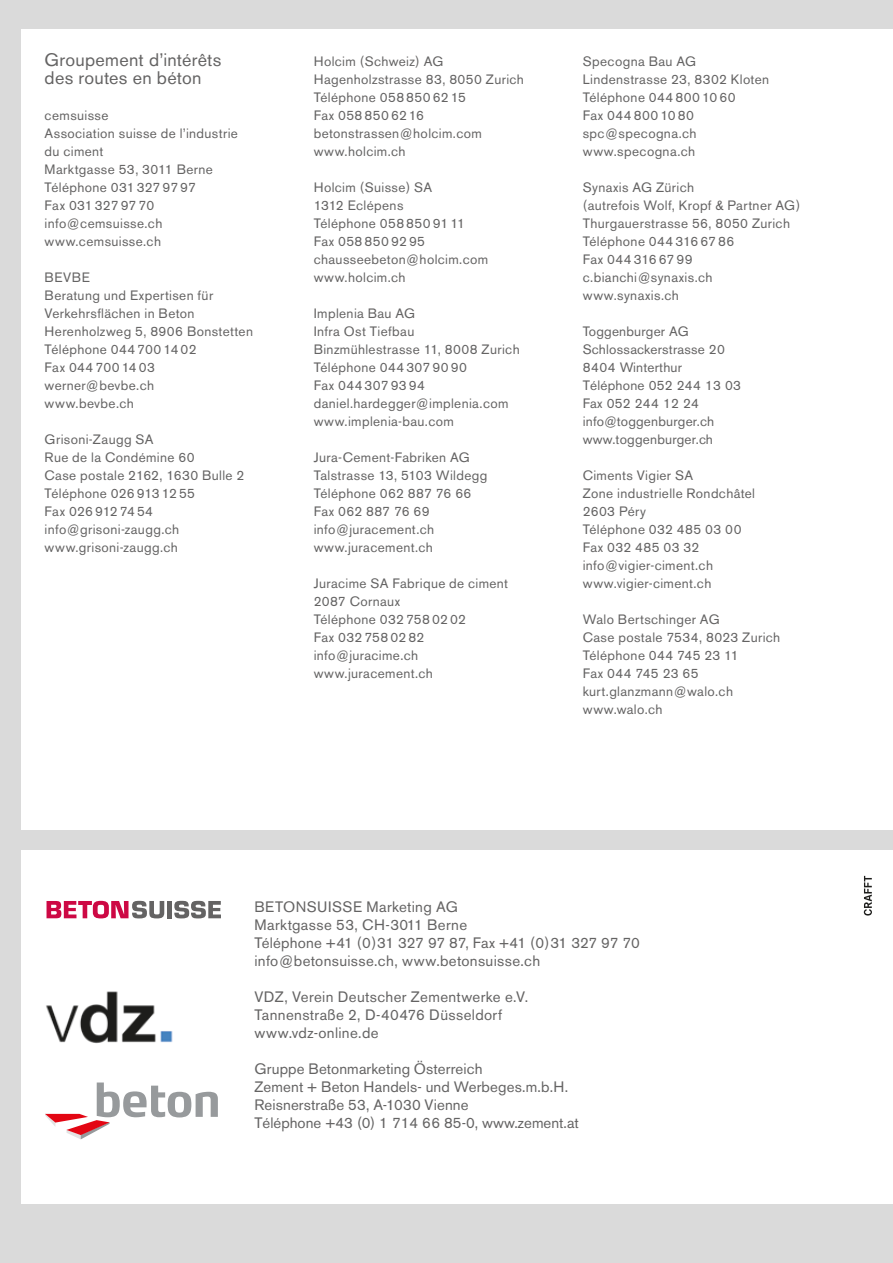
<style>
.page{position:relative;width:893px;height:1263px;background:#dadada}
.page>*{position:absolute;margin:0;border:0;box-sizing:border-box;transform-origin:0 0}
.t1{font:18px/18px "Akzidenz Grotesk BE";letter-spacing:.015em;color:#646363}
.t2{font:15px/18px "Akzidenz Grotesk BE";letter-spacing:.015em;color:#646363}
.t3{font:13.5px/18px "Akzidenz Grotesk BE";letter-spacing:.025em;color:#646363}
</style>
<div class="page">
<div style="left:21px;top:30px;width:872px;height:800px;background:#fff"></div>
<div style="left:21px;top:850px;width:872px;height:353px;background:#fff"></div>
<svg style="left:864px;top:876px;width:8px;height:39px"></svg>
<svg style="left:47px;top:901px;width:117px;height:17px"></svg>
<div style="left:167px;top:901px;width:5px;height:17px;background:#646363"></div>
<svg style="left:174px;top:901px;width:47px;height:17px"></svg>
<svg style="left:45px;top:1082px;width:173px;height:57px"></svg>
<img style="left:46px;top:991px;width:127px;height:53px">
<h1 class="t1" style="left:45px;top:51px;width:178px">Groupement d’intérêts des routes en béton</h1>
<p class="t3" style="left:45px;top:106px;width:195px">cemsuisse<br>Association suisse de l’industrie du ciment<br>Marktgasse 53, 3011 Berne<br>Téléphone 031 327 97 97<br>Fax 031 327 97 70 info@cemsuisse.ch www.cemsuisse.ch</p>
<p class="t3" style="left:45px;top:268px;width:210px">BEVBE<br>Beratung und Expertisen für<br>Verkehrsflächen in Beton<br>Herenholzweg 5, 8906 Bonstetten<br>Téléphone 044 700 14 02<br>Fax 044 700 14 03 werner@bevbe.ch<br>www.bevbe.ch</p>
<p class="t3" style="left:45px;top:430px;width:201px">Grisoni-Zaugg SA<br>Rue de la Condémine 60<br>Case postale 2162, 1630 Bulle 2<br>Téléphone 026 913 12 55<br>Fax 026 912 74 54 info@grisoni-zaugg.ch www.grisoni-zaugg.ch</p>
<p class="t3" style="left:314px;top:52px;width:212px">Holcim (Schweiz) AG<br>Hagenholzstrasse 83, 8050 Zurich<br>Téléphone 058 850 62 15<br>Fax 058 850 62 16 betonstrassen@holcim.com www.holcim.ch</p>
<p class="t3" style="left:314px;top:178px;width:176px">Holcim (Suisse) SA<br>1312 Eclépens<br>Téléphone 058 850 91 11<br>Fax 058 850 92 95 chausseebeton@holcim.com www.holcim.ch</p>
<p class="t3" style="left:314px;top:304px;width:207px">Implenia Bau AG<br>Infra Ost Tiefbau<br>Binzmühlestrasse 11, 8008 Zurich<br>Téléphone 044 307 90 90<br>Fax 044 307 93 94 daniel.hardegger@implenia.com www.implenia-bau.com</p>
<p class="t3" style="left:314px;top:448px;width:175px">Jura-Cement-Fabriken AG<br>Talstrasse 13, 5103 Wildegg<br>Téléphone 062 887 76 66<br>Fax 062 887 76 69 info@juracement.ch www.juracement.ch</p>
<p class="t3" style="left:314px;top:574px;width:196px">Juracime SA Fabrique de ciment<br>2087 Cornaux<br>Téléphone 032 758 02 02<br>Fax 032 758 02 82 info@juracime.ch www.juracement.ch</p>
<p class="t3" style="left:583px;top:52px;width:188px">Specogna Bau AG<br>Lindenstrasse 23, 8302 Kloten<br>Téléphone 044 800 10 60<br>Fax 044 800 10 80 spc@specogna.ch www.specogna.ch</p>
<p class="t3" style="left:583px;top:178px;width:219px">Synaxis AG Zürich<br>(autrefois Wolf, Kropf &amp; Partner AG)<br>Thurgauerstrasse 56, 8050 Zurich<br>Téléphone 044 316 67 86<br>Fax 044 316 67 99 c.bianchi@synaxis.ch www.synaxis.ch</p>
<p class="t3" style="left:583px;top:322px;width:160px">Toggenburger AG<br>Schlossackerstrasse 20<br>8404 Winterthur<br>Téléphone 052 244 13 03<br>Fax 052 244 12 24 info@toggenburger.ch www.toggenburger.ch</p>
<p class="t3" style="left:583px;top:466px;width:174px">Ciments Vigier SA<br>Zone industrielle Rondchâtel<br>2603 Péry<br>Téléphone 032 485 03 00<br>Fax 032 485 03 32 info@vigier-ciment.ch www.vigier-ciment.ch</p>
<p class="t3" style="left:583px;top:610px;width:199px">Walo Bertschinger AG<br>Case postale 7534, 8023 Zurich<br>Téléphone 044 745 23 11<br>Fax 044 745 23 65 kurt.glanzmann@walo.ch www.walo.ch</p>
<p class="t2" style="left:254px;top:898px;width:387px">BETONSUISSE Marketing AG<br>Marktgasse 53, CH-3011 Berne<br>Téléphone +41 (0)31 327 97 87, Fax +41 (0)31 327 97 70 info@betonsuisse.ch, www.betonsuisse.ch</p>
<p class="t2" style="left:254px;top:988px;width:275px">VDZ, Verein Deutscher Zementwerke e.V.<br>Tannenstraße 2, D-40476 Düsseldorf www.vdz-online.de</p>
<p class="t2" style="left:254px;top:1060px;width:326px">Gruppe Betonmarketing Österreich<br>Zement + Beton Handels- und Werbeges.m.b.H.<br>Reisnerstraße 53, A-1030 Vienne<br>Téléphone +43 (0) 1 714 66 85-0, www.zement.at</p>
</div>
